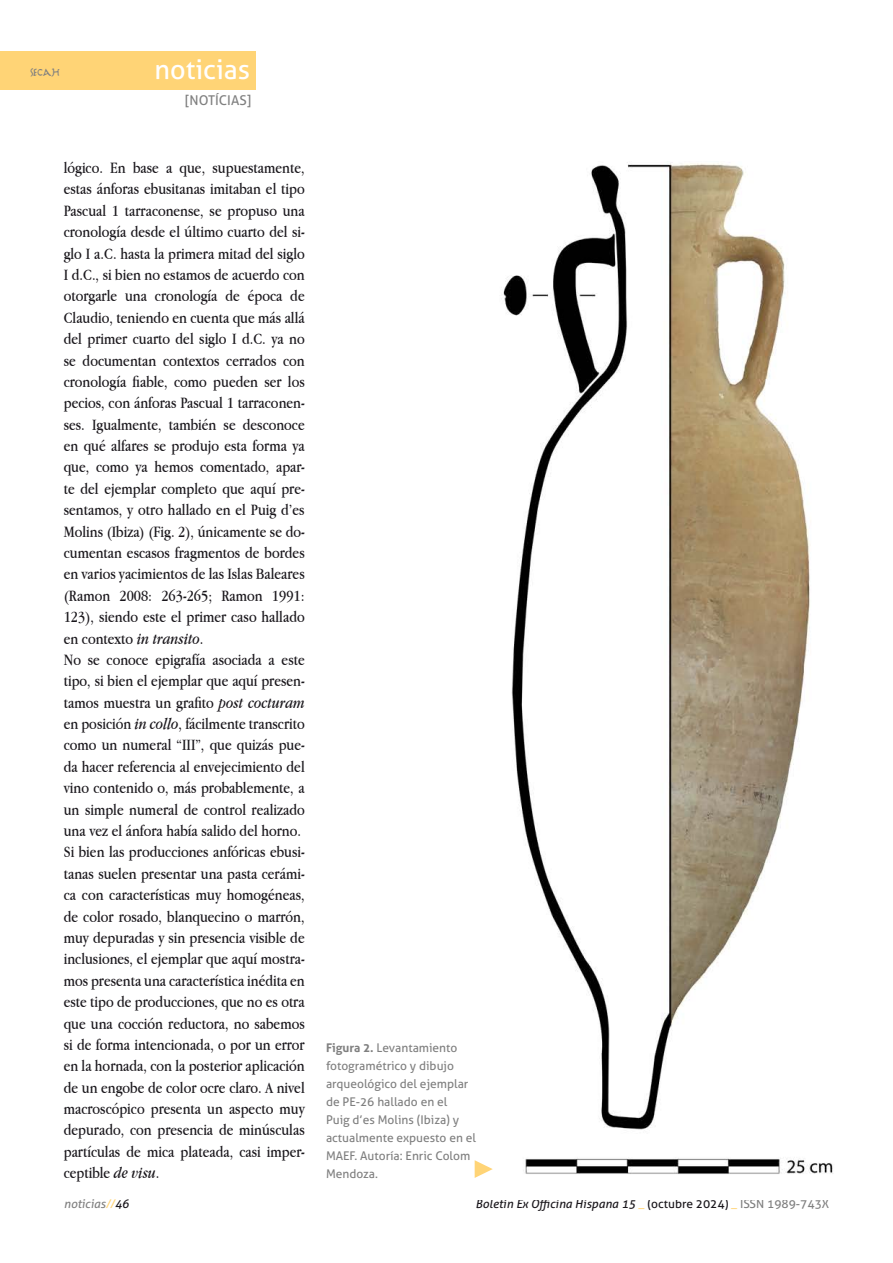
<style>
.page{position:relative;width:893px;height:1263px;background:#fff}
.page>*{position:absolute;margin:0;border:0;box-sizing:border-box;transform-origin:0 0}
.t1{font:27px "Aller";color:#fff}
.t2{font:18px "Marathon II";color:#808080}
.TextoCorrido{font:16.5px/21.5px "Apple Garamond";color:#1a171c;text-align:justify}
.t3{font:13.5px "Aller";color:#808080}
.pieFigura{font:12px/18px "Aller";color:#808080}
.t4{font:italic 12px "Aller";color:#1a171c}
.t5{font:italic 12px "Aller";color:#808080}
.s1{font-style:italic}
.s2{font-weight:700}
.s3{color:#ffd476}
.s4{color:#1a171c}
.s5{font-style:normal;color:#ffd476}
.s6{font-style:normal}
.s7{font-style:normal;color:#808080}
</style>
<div class="page">
<div style="left:0;top:51px;width:255px;height:38px;background:#ffd476"></div>
<img style="left:474px;top:162px;width:359px;height:1016px">
<svg style="left:475px;top:1160px;width:18px;height:18px"></svg>
<p class="t2" style="left:31px;top:64px;width:31px">secah</p>
<h1 class="t1" style="left:154px;top:53px;width:97px">noticias</h1>
<p class="t3" style="left:185px;top:92px;width:67px">[NOTÍCIAS]</p>
<p class="TextoCorrido" style="left:64px;top:157px;width:242px">lógico. En base a que, supuestamente, estas ánforas ebusitanas imitaban el tipo Pascual 1 tarraconense, se propuso una cronología desde el último cuarto del si&shy;glo I a.C. hasta la primera mitad del siglo I d.C., si bien no estamos de acuerdo con otorgarle una cronología de época de Claudio, teniendo en cuenta que más allá del primer cuarto del siglo I d.C. ya no se documentan contextos cerrados con cronología fiable, como pueden ser los pecios, con ánforas Pascual 1 tarraconen&shy;ses. Igualmente, también se desconoce en qué alfares se produjo esta forma ya que, como ya hemos comentado, apar&shy;te del ejemplar completo que aquí pre&shy;sentamos, y otro hallado en el Puig d’es Molins (Ibiza) (Fig. 2), únicamente se do&shy;cumentan escasos fragmentos de bordes en varios yacimientos de las Islas Baleares (Ramon 2008: 263-265; Ramon 1991:<br>123), siendo este el primer caso hallado en contexto <span class="s1">in transito</span>.</p>
<p class="TextoCorrido" style="left:64px;top:649px;width:242px">No se conoce epigrafía asociada a este tipo, si bien el ejemplar que aquí presen&shy;tamos muestra un grafito <span class="s1">post cocturam </span>en posición <span class="s1">in collo</span>, fácilmente transcrito como un numeral “III”, que quizás pue&shy;da hacer referencia al envejecimiento del vino contenido o, más probablemente, a un simple numeral de control realizado una vez el ánfora había salido del horno.</p>
<p class="TextoCorrido" style="left:64px;top:841px;width:242px">Si bien las producciones anfóricas ebusi&shy;tanas suelen presentar una pasta cerámi&shy;ca con características muy homogéneas, de color rosado, blanquecino o marrón, muy depuradas y sin presencia visible de inclusiones, el ejemplar que aquí mostra&shy;mos presenta una característica inédita en este tipo de producciones, que no es otra que una cocción reductora, no sabemos si de forma intencionada, o por un error en la hornada, con la posterior aplicación de un engobe de color ocre claro. A nivel macroscópico presenta un aspecto muy depurado, con presencia de minúsculas partículas de mica plateada, casi imper&shy;ceptible <span class="s1">de visu</span>.</p>
<p class="pieFigura" style="left:326px;top:1039px;width:152px"><span class="s2">Figura 2.</span> Levantamiento fotogramétrico y dibujo arqueológico del ejemplar de PE-26 hallado en el<br>Puig d’es Molins (Ibiza) y actualmente expuesto en el<br>MAEF. Autoría: Enric Colom<br>Mendoza.</p>
<p class="t5" style="left:64px;top:1196px;width:67px">noticias<span class="s3">//</span><span class="s4">46</span></p>
<p class="t4" style="left:476px;top:1196px;width:355px">Boletín Ex Officina Hispana 15 <span class="s5">_</span> <span class="s6">(octubre 2024)</span> <span class="s5">_</span> <span class="s7">ISSN 1989-743X</span></p>
</div>
